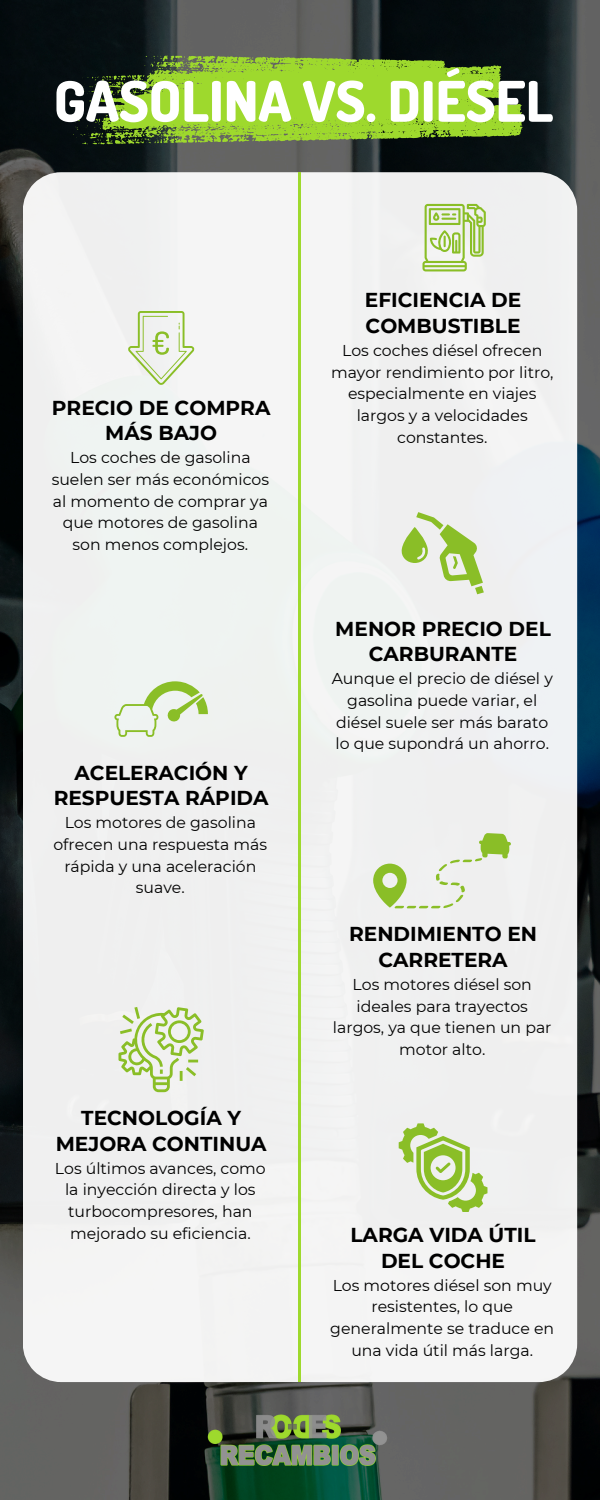
<style>
.page{position:relative;width:600px;height:1500px;background:#fff}
.page>*{position:absolute;margin:0;border:0;box-sizing:border-box;transform-origin:0 0}
.t1{font:800 56px "Dosis";color:#fff}
.t2{font:700 20.1px/25.5px "Montserrat";color:#000;text-align:center}
.t3{font:15.7px/21.8px "Montserrat";color:#000;text-align:center}
</style>
<div class="page">
<img style="left:0;top:0;width:600px;height:1500px">
<div style="left:23px;top:172px;width:554px;height:1210px;background:#eff1f1"></div>
<hr style="left:298px;top:172px;width:2px;height:1210px;background:#9ed92d">
<svg style="left:128px;top:311px;width:66px;height:74px"></svg>
<svg style="left:114px;top:681px;width:94px;height:56px"></svg>
<svg style="left:118px;top:1007px;width:86px;height:85px"></svg>
<svg style="left:422px;top:204px;width:63px;height:67px"></svg>
<svg style="left:400px;top:512px;width:84px;height:82px"></svg>
<svg style="left:373px;top:833px;width:138px;height:75px"></svg>
<svg style="left:399px;top:1123px;width:88px;height:89px"></svg>
<img style="left:203px;top:1409px;width:191px;height:63px">
<svg style="left:73px;top:55px;width:450px;height:90px;background:#76a229"></svg>
<p class="t1" style="left:54px;top:64px;width:501px">GASOLINA VS. DIÉSEL</p>
<p class="t2" style="left:52px;top:395px;width:220px">PRECIO DE COMPRA<br>MÁS BAJO</p>
<h1 class="t3" style="left:52px;top:447px;width:219px">Los coches de gasolina suelen ser más económicos al momento de comprar ya que motores de gasolina son menos complejos.</h1>
<p class="t2" style="left:54px;top:760px;width:216px">ACELERACIÓN Y<br>RESPUESTA RÁPIDA</p>
<h2 class="t3" style="left:53px;top:812px;width:215px">Los motores de gasolina ofrecen una respuesta más rápida y una aceleración suave.</h2>
<h2 class="t2" style="left:56px;top:1105px;width:212px">TECNOLOGÍA Y<br>MEJORA CONTINUA</h2>
<p class="t3" style="left:55px;top:1157px;width:212px">Los últimos avances, como la inyección directa y los turbocompresores, han mejorado su eficiencia.</p>
<p class="t2" style="left:365px;top:287px;width:158px;text-align:left">EFICIENCIA DE<br>COMBUSTIBLE</p>
<p class="t3" style="left:331px;top:339px;width:224px">Los coches diésel ofrecen mayor rendimiento por litro, especialmente en viajes largos y a velocidades constantes.</p>
<p class="t2" style="left:335px;top:616px;width:217px">MENOR PRECIO DEL<br>CARBURANTE</p>
<h2 class="t3" style="left:332px;top:668px;width:223px">Aunque el precio de diésel y gasolina puede variar, el diésel suele ser más barato lo que supondrá un ahorro.</h2>
<p class="t2" style="left:349px;top:922px;width:190px">RENDIMIENTO EN<br>CARRETERA</p>
<p class="t3" style="left:333px;top:973px;width:220px">Los motores diésel son ideales para trayectos largos, ya que tienen un par motor alto.</p>
<p class="t2" style="left:351px;top:1222px;width:187px">LARGA VIDA ÚTIL<br>DEL COCHE</p>
<h2 class="t3" style="left:330px;top:1274px;width:225px">Los motores diésel son muy resistentes, lo que generalmente se traduce en una vida útil más larga.</h2>
</div>
